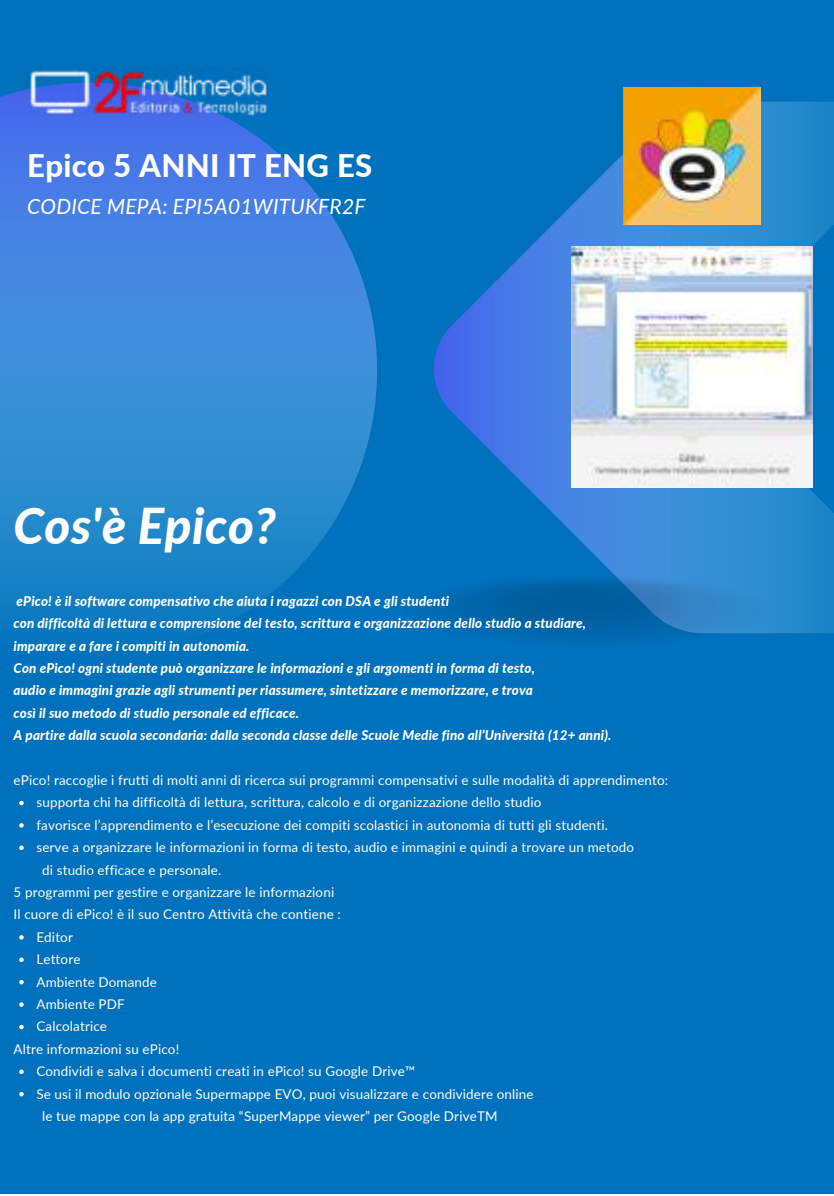
<style>
.page{position:relative;width:834px;height:1196px;background:#fff}
.page>*{position:absolute;margin:0;border:0;box-sizing:border-box;transform-origin:0 0}
.t1{font:italic 800 49.4px "Lato";letter-spacing:.01em;color:#fff}
.t2{font:800 31px "Lato";letter-spacing:.01em;color:#fff}
.t3{font:italic 21px "Lato";letter-spacing:.01em;color:#fff}
.t4{font:13.4px/22.4px "Lato";letter-spacing:.01em;color:#fff}
.t5{font:italic 800 13.4px/22.4px "Lato";letter-spacing:.01em;color:#fff}
</style>
<div class="page">
<div style="left:0;top:0;width:834px;height:1193px;background:#0071bc"></div>
<svg style="left:434px;top:102px;width:400px;height:531px"></svg>
<img style="left:434px;top:574px;width:340px;height:66px">
<svg style="left:0;top:89px;width:377px;height:531px"></svg>
<img style="left:27px;top:66px;width:243px;height:53px">
<svg style="left:19px;top:800px;width:5px;height:5px"></svg>
<svg style="left:19px;top:823px;width:5px;height:4px"></svg>
<svg style="left:19px;top:845px;width:5px;height:5px"></svg>
<svg style="left:19px;top:935px;width:5px;height:4px"></svg>
<svg style="left:19px;top:957px;width:5px;height:5px"></svg>
<svg style="left:19px;top:980px;width:5px;height:4px"></svg>
<svg style="left:19px;top:1002px;width:5px;height:4px"></svg>
<svg style="left:19px;top:1024px;width:5px;height:5px"></svg>
<svg style="left:19px;top:1069px;width:5px;height:5px"></svg>
<svg style="left:19px;top:1091px;width:5px;height:5px"></svg>
<img style="left:571px;top:247px;width:241px;height:241px">
<img style="left:624px;top:88px;width:136px;height:136px">
<h2 class="t2" style="left:27px;top:146px;width:347px">Epico 5 ANNI IT ENG ES</h2>
<h3 class="t3" style="left:27px;top:194px;width:340px">CODICE MEPA: EPI5A01WITUKFR2F</h3>
<h1 class="t1" style="left:14px;top:495px;width:264px">Cos'è Epico?</h1>
<p class="t5" style="left:14px;top:589px;width:599px">ePico! è il software compensativo che aiuta i ragazzi con DSA e gli studenti<br>con difficoltà di lettura e comprensione del testo, scrittura e organizzazione dello studio a studiare, imparare e a fare i compiti in autonomia.<br>Con ePico! ogni studente può organizzare le informazioni e gli argomenti in forma di testo,<br>audio e immagini grazie agli strumenti per riassumere, sintetizzare e memorizzare, e trova<br>così il suo metodo di studio personale ed efficace.<br>A partire dalla scuola secondaria: dalla seconda classe delle Scuole Medie fino all’Università (12+ anni).</p>
<p class="t4" style="left:14px;top:768px;width:656px">ePico! raccoglie i frutti di molti anni di ricerca sui programmi compensativi e sulle modalità di apprendimento:</p>
<p class="t4" style="left:36px;top:791px;width:599px">supporta chi ha difficoltà di lettura, scrittura, calcolo e di organizzazione dello studio<br>favorisce l’apprendimento e l’esecuzione dei compiti scolastici in autonomia di tutti gli studenti. serve a organizzare le informazioni in forma di testo, audio e immagini e quindi a trovare un metodo</p>
<p class="t4" style="left:14px;top:858px;width:329px;text-indent:29px">di studio efficace e personale.<br>5 programmi per gestire e organizzare le informazioni<br>Il cuore di ePico! è il suo Centro Attività che contiene :</p>
<p class="t4" style="left:36px;top:925px;width:122px">Editor<br>Lettore<br>Ambiente Domande<br>Ambiente PDF<br>Calcolatrice</p>
<p class="t4" style="left:36px;top:1059px;width:499px">Condividi e salva i documenti creati in ePico! su Google Drive™<br>Se usi il modulo opzionale Supermappe EVO, puoi visualizzare e condividere online</p>
<p class="t4" style="left:14px;top:1037px;width:167px">Altre informazioni su ePico!</p>
<p class="t4" style="left:42px;top:1104px;width:457px">le tue mappe con la app gratuita “SuperMappe viewer” per Google DriveTM</p>
</div>
